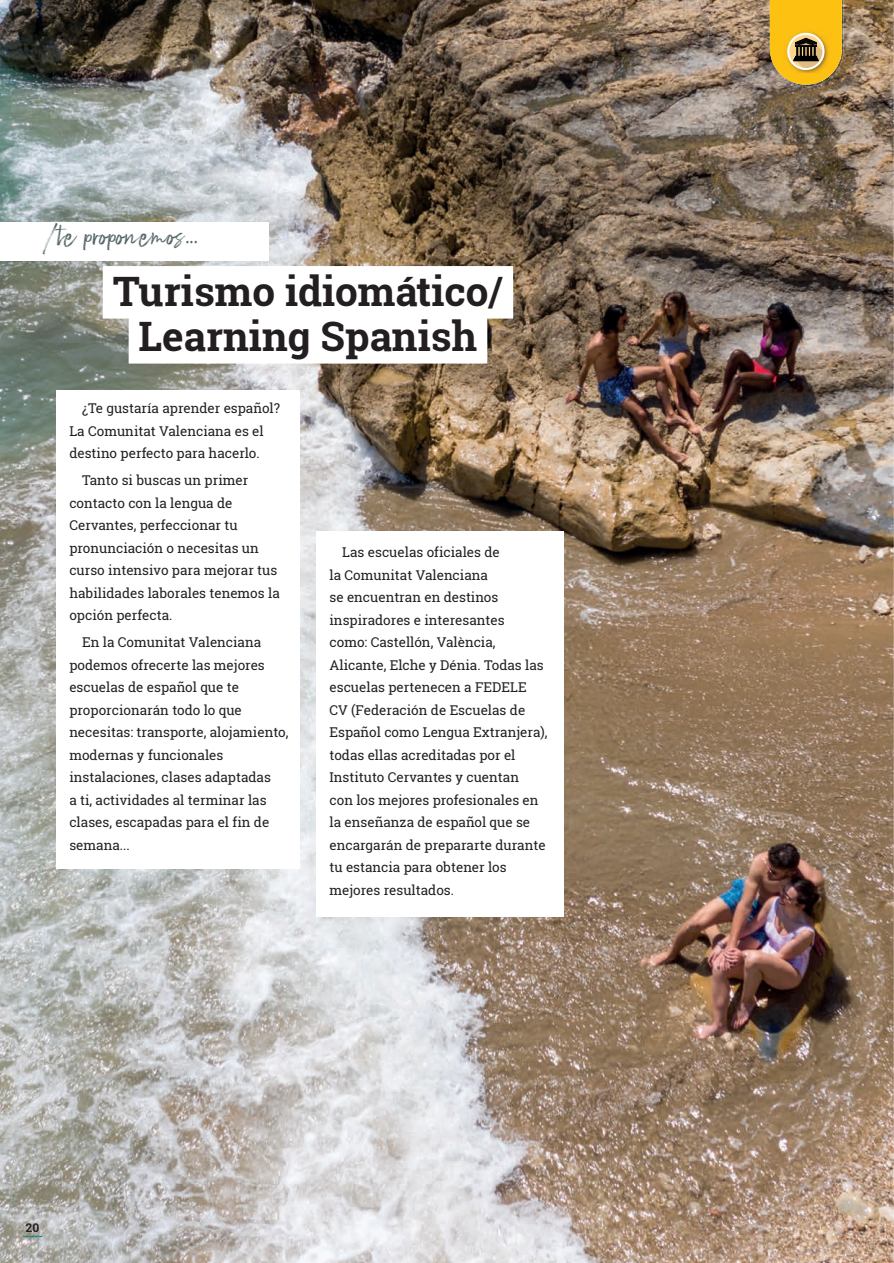
<style>
.page{position:relative;width:894px;height:1263px;background:#fff}
.page>*{position:absolute;margin:0;border:0;box-sizing:border-box;transform-origin:0 0}
.t1{font:700 40.5px/45px "Roboto Slab";color:#231f20;text-align:center}
.t2{font:36px "Ghoppters";color:#546567}
.t3{font:13.5px/22.5px "Roboto Slab";color:#231f20}
.t4{font:700 12px "Roboto";color:#231f20}
</style>
<div class="page">
<img style="left:0;top:0;width:893px;height:1263px">
<div style="left:103px;top:266px;width:410px;height:52px;background:#fff"></div>
<div style="left:129px;top:311px;width:358px;height:52px;background:#fff"></div>
<div style="left:0;top:222px;width:269px;height:38px;background:#fff"></div>
<img style="left:779px;top:0;width:64px;height:86px">
<svg style="left:769px;top:0;width:72px;height:85px;background:#deae2b"></svg>
<div style="left:57px;top:391px;width:243px;height:478px;background:#fff"></div>
<div style="left:317px;top:531px;width:247px;height:386px;background:#fff"></div>
<svg style="left:22px;top:1235px;width:21px;height:2px"></svg>
<h2 class="t2" style="left:43px;top:209px;width:156px">/te proponemos...</h2>
<h1 class="t1" style="left:113px;top:268px;width:392px">Turismo idiomático/<br>Learning Spanish</h1>
<p class="t3" style="left:69px;top:397px;width:212px;text-indent:13px">¿Te gustaría aprender español?<br>La Comunitat Valenciana es el destino perfecto para hacerlo.</p>
<p class="t3" style="left:69px;top:469px;width:212px;text-indent:13px">Tanto si buscas un primer contacto con la lengua de<br>Cervantes, perfeccionar tu pronunciación o necesitas un curso intensivo para mejorar tus habilidades laborales tenemos la opción perfecta.</p>
<p class="t3" style="left:69px;top:631px;width:220px;text-indent:13px">En la Comunitat Valenciana podemos ofrecerte las mejores escuelas de español que te proporcionarán todo lo que necesitas: transporte, alojamiento, modernas y funcionales instalaciones, clases adaptadas<br>a ti, actividades al terminar las clases, escapadas para el fin de semana...</p>
<p class="t3" style="left:329px;top:541px;width:219px;text-indent:13px">Las escuelas oficiales de<br>la Comunitat Valenciana<br>se encuentran en destinos inspiradores e interesantes<br>como: Castellón, València,<br>Alicante, Elche y Dénia. Todas las escuelas pertenecen a FEDELE<br>CV (Federación de Escuelas de<br>Español como Lengua Extranjera), todas ellas acreditadas por el<br>Instituto Cervantes y cuentan<br>con los mejores profesionales en la enseñanza de español que se encargarán de prepararte durante tu estancia para obtener los mejores resultados.</p>
<p class="t4" style="left:25px;top:1219px;width:15px">20</p>
</div>
